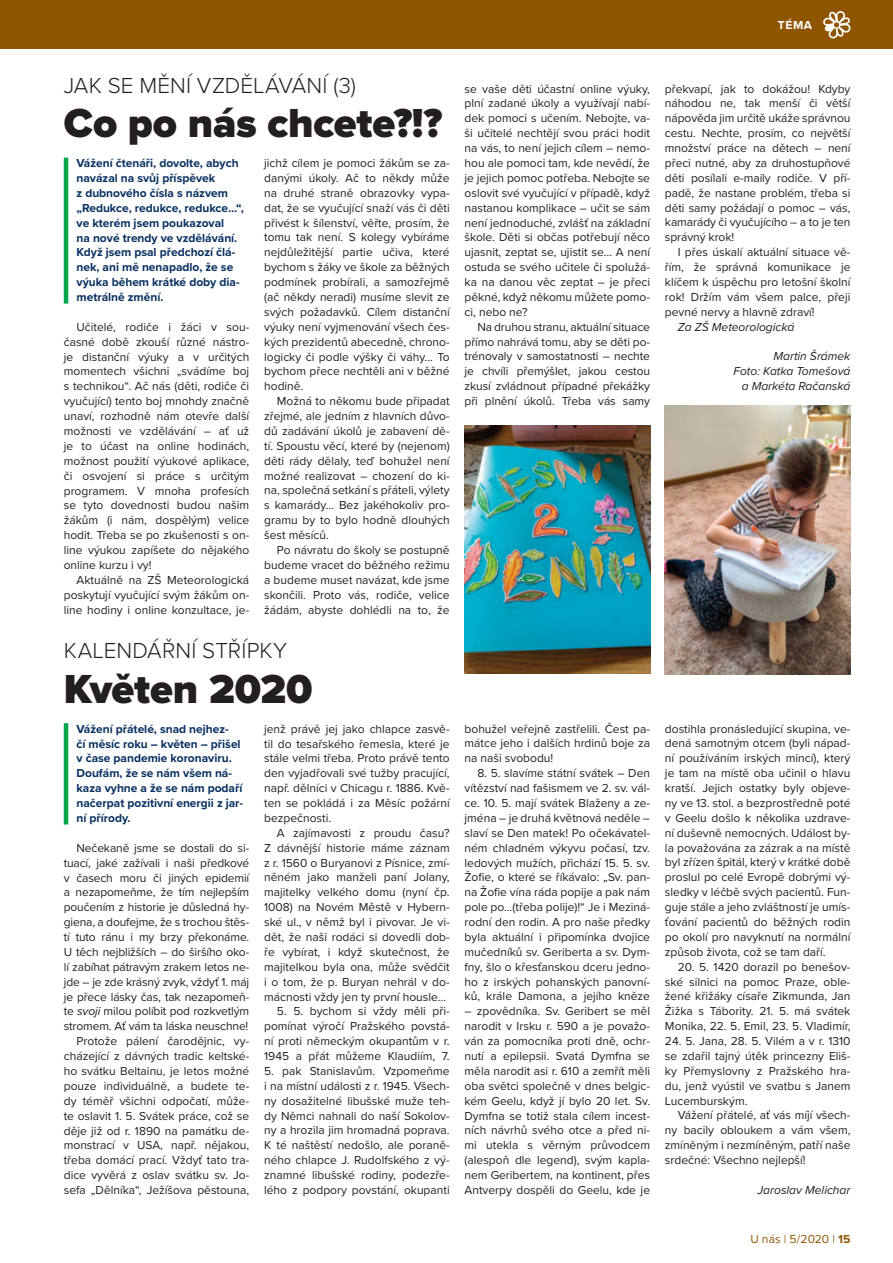
<style>
.page{position:relative;width:893px;height:1263px;background:#fff}
.page>*{position:absolute;margin:0;border:0;box-sizing:border-box;transform-origin:0 0}
.t1{font:900 42px "Proxima Nova";letter-spacing:-.005em;color:#231f20}
.t2{font:300 22.5px "Proxima Nova";letter-spacing:.005em;color:#231f20}
.t3{font:12px/14.9px "Proxima Nova";color:#231f20;text-align:justify}
.t4{font:700 12px/14.9px "Proxima Nova";color:#083060}
.t5{font:italic 12px/14.9px "Proxima Nova";color:#231f20;text-align:right}
.t6{font:12px "Proxima Nova";color:#905500}
.t7{font:700 12px "Proxima Nova";color:#fff}
.s1{font-style:italic}
.s2{font-weight:700}
</style>
<div class="page">
<div style="left:0;top:0;width:893px;height:48px;background:#905500"></div>
<svg style="left:823px;top:11px;width:28px;height:27px"></svg>
<hr style="left:0;top:0;width:1px;height:48px;background:#00a54f">
<hr style="left:64px;top:158px;width:4px;height:146px;background:#00a54f">
<img style="left:465px;top:426px;width:185px;height:247px">
<img style="left:665px;top:405px;width:185px;height:269px">
<hr style="left:64px;top:723px;width:4px;height:101px;background:#00a54f">
<p class="t7" style="left:778px;top:16px;width:36px">TÉMA</p>
<h2 class="t2" style="left:64px;top:68px;width:294px">JAK SE MĚNÍ VZDĚLÁVÁNÍ (3)</h2>
<h1 class="t1" style="left:64px;top:92px;width:380px">Co po nás chcete?!?</h1>
<p class="t4" style="left:77px;top:155px;width:169px">Vážení čtenáři, dovolte, abych navázal na svůj příspěvek<br>z dubnového čísla s názvem „Redukce, redukce, redukce…“, ve kterém jsem poukazoval<br>na nové trendy ve vzdělávání.<br>Když jsem psal předchozí člá&shy;nek, ani mě nenapadlo, že se výuka během krátké doby dia&shy;metrálně změní.</p>
<p class="t3" style="left:64px;top:319px;width:187px;text-indent:13px">Učitelé, rodiče i žáci v sou&shy;časné době zkouší různé nástro&shy;je distanční výuky a v určitých momentech všichni „svádíme boj s technikou“. Ač nás (děti, rodiče či vyučující) tento boj mnohdy značně unaví, rozhodně nám otevře další možnosti ve vzdělávání – ať už je to účast na online hodinách, možnost použití výukové aplikace, či osvojení si práce s určitým programem. V mnoha profesích se tyto dovednosti budou našim žákům (i nám, dospělým) velice hodit. Třeba se po zkušenosti s on&shy;line výukou zapíšete do nějakého online kurzu i vy!</p>
<p class="t3" style="left:64px;top:572px;width:187px;text-indent:13px">Aktuálně na ZŠ Meteorologická poskytují vyučující svým žákům on&shy;line hodiny i online konzultace, je-</p>
<p class="t3" style="left:264px;top:155px;width:187px">jichž cílem je pomoci žákům se za&shy;danými úkoly. Ač to někdy může na druhé straně obrazovky vypa&shy;dat, že se vyučující snaží vás či děti přivést k šílenství, věřte, prosím, že tomu tak není. S kolegy vybíráme nejdůležitější partie učiva, které bychom s žáky ve škole za běžných podmínek probírali, a samozřejmě (ač někdy neradi) musíme slevit ze svých požadavků. Cílem distanční výuky není vyjmenování všech čes&shy;kých prezidentů abecedně, chrono&shy;logicky či podle výšky či váhy… To bychom přece nechtěli ani v běžné hodině.</p>
<p class="t3" style="left:264px;top:393px;width:187px;text-indent:13px">Možná to někomu bude připadat zřejmé, ale jedním z hlavních důvo&shy;dů zadávání úkolů je zabavení dě&shy;tí. Spoustu věcí, které by (nejenom) děti rády dělaly, teď bohužel není možné realizovat – chození do ki&shy;na, společná setkání s přáteli, výlety s kamarády… Bez jakéhokoliv pro&shy;gramu by to bylo hodně dlouhých šest měsíců.</p>
<p class="t3" style="left:264px;top:542px;width:187px;text-indent:13px">Po návratu do školy se postupně budeme vracet do běžného režimu a budeme muset navázat, kde jsme skončili. Proto vás, rodiče, velice žádám, abyste dohlédli na to, že</p>
<h2 class="t2" style="left:64px;top:634px;width:225px">KALENDÁŘNÍ STŘÍPKY</h2>
<h1 class="t1" style="left:64px;top:658px;width:250px">Květen 2020</h1>
<p class="t4" style="left:77px;top:721px;width:168px">Vážení přátelé, snad nejhez-<br>čí měsíc roku – květen – přišel v čase pandemie koronaviru.<br>Doufám, že se nám všem ná&shy;kaza vyhne a že se nám podaří načerpat pozitivní energii z jar&shy;ní přírody.</p>
<p class="t3" style="left:64px;top:840px;width:187px;text-align:right">Nečekaně jsme se dostali do si&shy;tuací, jaké zažívali i naši předkové v časech moru či jiných epidemií a nezapomeňme, že tím nejlepším poučením z historie je důsledná hy&shy;giena, a doufejme, že s trochou štěs&shy;tí tuto ránu i my brzy překonáme.<br>U těch nejbližších – do širšího oko&shy;lí zabíhat pátravým zrakem letos ne&shy;jde – je zde krásný zvyk, vždyť 1. máj je přece lásky čas, tak nezapomeň&shy;te <span class="s1">svoji</span> milou políbit pod rozkvetlým stromem. Ať vám ta láska neuschne!<br>Protože pálení čarodějnic, vy&shy;cházející z dávných tradic keltské&shy;ho svátku Beltainu, je letos možné pouze individuálně, a budete te&shy;dy téměř všichni odpočatí, může&shy;te oslavit 1. 5. Svátek práce, což se děje již od r. 1890 na památku de&shy;monstrací v USA, např. nějakou, třeba domácí prací. Vždyť tato tra&shy;dice vyvěrá z oslav svátku sv. Jo&shy;sefa „Dělníka“, Ježíšova pěstouna,</p>
<p class="t3" style="left:264px;top:721px;width:187px">jenž právě jej jako chlapce zasvě&shy;til do tesařského řemesla, které je stále velmi třeba. Proto právě tento den vyjadřovali své tužby pracující, např. dělníci v Chicagu r. 1886. Kvě&shy;ten se pokládá i za Měsíc požární bezpečnosti.</p>
<p class="t3" style="left:264px;top:825px;width:187px;text-indent:13px">A zajímavosti z proudu času?<br>Z dávnější historie máme záznam z r. 1560 o Buryanovi z Písnice, zmí&shy;něném jako manželi paní Jolany, majitelky velkého domu (nyní čp.<br>1008) na Novém Městě v Hybern&shy;ské ul., v němž byl i pivovar. Je vi&shy;dět, že naši rodáci si dovedli dob&shy;ře vybírat, i když skutečnost, že majitelkou byla ona, může svědčit i o tom, že p. Buryan nehrál v do&shy;mácnosti vždy jen ty první housle…</p>
<p class="t3" style="left:264px;top:1003px;width:187px;text-indent:13px">5. 5. bychom si vždy měli při&shy;pomínat výročí Pražského povstá&shy;ní proti německým okupantům v r.<br>1945 a přát můžeme Klaudiím, 7.</p>
<p class="t3" style="left:264px;top:1063px;width:187px">5. pak Stanislavům. Vzpomeňme i na místní události z r. 1945. Všech&shy;ny dosažitelné libušské muže teh&shy;dy Němci nahnali do naší Sokolov&shy;ny a hrozila jim hromadná poprava.<br>K té naštěstí nedošlo, ale poraně&shy;ného chlapce J. Rudolfského z vý&shy;znamné libušské rodiny, podezře&shy;lého z podpory povstání, okupanti</p>
<p class="t3" style="left:465px;top:81px;width:187px">se vaše děti účastní online výuky, plní zadané úkoly a využívají nabí&shy;dek pomoci s učením. Nebojte, va&shy;ši učitelé nechtějí svou práci hodit na vás, to není jejich cílem – nemo&shy;hou ale pomoci tam, kde nevědí, že je jejich pomoc potřeba. Nebojte se oslovit své vyučující v případě, když nastanou komplikace – učit se sám není jednoduché, zvlášť na základní škole. Děti si občas potřebují něco ujasnit, zeptat se, ujistit se… A není ostuda se svého učitele či spolužá&shy;ka na danou věc zeptat – je přeci pěkné, když někomu můžete pomo&shy;ci, nebo ne?</p>
<p class="t3" style="left:465px;top:319px;width:187px;text-indent:13px">Na druhou stranu, aktuální situace přímo nahrává tomu, aby se děti po&shy;trénovaly v samostatnosti – nechte je chvíli přemýšlet, jakou cestou zkusí zvládnout případné překážky při plnění úkolů. Třeba vás samy</p>
<p class="t3" style="left:465px;top:721px;width:187px">bohužel veřejně zastřelili. Čest pa&shy;mátce jeho i dalších hrdinů boje za na naši svobodu!</p>
<p class="t3" style="left:465px;top:765px;width:187px;text-indent:13px">8. 5. slavíme státní svátek – Den vítězství nad fašismem ve 2. sv. vál&shy;ce. 10. 5. mají svátek Blaženy a ze&shy;jména – je druhá květnová neděle – slaví se Den matek! Po očekávatel&shy;ném chladném výkyvu počasí, tzv. ledových mužích, přichází 15. 5. sv.<br>Žofie, o které se říkávalo: „Sv. pan&shy;na Žofie vína ráda popije a pak nám pole po…(třeba polije)!“ Je i Meziná&shy;rodní den rodin. A pro naše předky byla aktuální i připomínka dvojice mučedníků sv. Geriberta a sv. Dym&shy;fny, šlo o křesťanskou dceru jedno&shy;ho z irských pohanských panovní&shy;ků, krále Damona, a jejího kněze</p>
<p class="t3" style="left:465px;top:1003px;width:187px">– zpovědníka. Sv. Geribert se měl narodit v Irsku r. 590 a je považo&shy;ván za pomocníka proti dně, ochr&shy;nutí a epilepsii. Svatá Dymfna se měla narodit asi r. 610 a zemřít měli oba světci společně v dnes belgic&shy;kém Geelu, když jí bylo 20 let. Sv.<br>Dymfna se totiž stala cílem incest&shy;ních návrhů svého otce a před ni&shy;mi utekla s věrným průvodcem (alespoň dle legend), svým kapla&shy;nem Geribertem, na kontinent, přes Antverpy dospěli do Geelu, kde je</p>
<p class="t3" style="left:665px;top:81px;width:187px">překvapí, jak to dokážou! Kdyby náhodou ne, tak menší či větší nápověda jim určitě ukáže správnou cestu. Nechte, prosím, co největší množství práce na dětech – není přeci nutné, aby za druhostupňové děti posílali e-maily rodiče. V pří&shy;padě, že nastane problém, třeba si děti samy požádají o pomoc – vás, kamarády či vyučujícího – a to je ten správný krok!</p>
<p class="t3" style="left:665px;top:244px;width:187px;text-indent:13px">I přes úskalí aktuální situace vě&shy;řím, že správná komunikace je klíčem k úspěchu pro letošní školní rok! Držím vám všem palce, přeji pevné nervy a hlavně zdraví!</p>
<p class="t5" style="left:678px;top:319px;width:118px">Za ZŠ Meteorologická</p>
<p class="t5" style="left:733px;top:348px;width:118px">Martin Šrámek<br>Foto: Katka Tomešová a Markéta Račanská</p>
<p class="t3" style="left:665px;top:720px;width:187px">dostihla pronásledující skupina, ve&shy;dená samotným otcem (byli nápad&shy;ní používáním irských mincí), který je tam na místě oba učinil o hlavu kratší. Jejich ostatky byly objeve&shy;ny ve 13. stol. a bezprostředně poté v Geelu došlo k několika uzdrave&shy;ní duševně nemocných. Událost by&shy;la považována za zázrak a na místě byl zřízen špitál, který v krátké době proslul po celé Evropě dobrými vý&shy;sledky v léčbě svých pacientů. Fun&shy;guje stále a jeho zvláštností je umís&shy;ťování pacientů do běžných rodin po okolí pro navyknutí na normální způsob života, což se tam daří.</p>
<p class="t3" style="left:665px;top:959px;width:187px;text-indent:13px">20. 5. 1420 dorazil po benešov&shy;ské silnici na pomoc Praze, oble&shy;žené křižáky císaře Zikmunda, Jan Žižka s Tábority. 21. 5. má svátek Monika, 22. 5. Emil, 23. 5. Vladimír,</p>
<p class="t3" style="left:665px;top:1033px;width:187px">24. 5. Jana, 28. 5. Vilém a v r. 1310 se zdařil tajný útěk princezny Eliš&shy;ky Přemyslovny z Pražského hra&shy;du, jenž vyústil ve svatbu s Janem Lucemburským.</p>
<p class="t3" style="left:665px;top:1107px;width:187px;text-indent:13px">Vážení přátelé, ať vás míjí všech&shy;ny bacily obloukem a vám všem, zmíněným i nezmíněným, patří naše srdečné: Všechno nejlepší!</p>
<p class="t5" style="left:758px;top:1182px;width:94px">Jaroslav Melichar</p>
<p class="t6" style="left:750px;top:1230px;width:102px">U nás | 5/2020 | <span class="s2">15</span></p>
</div>
